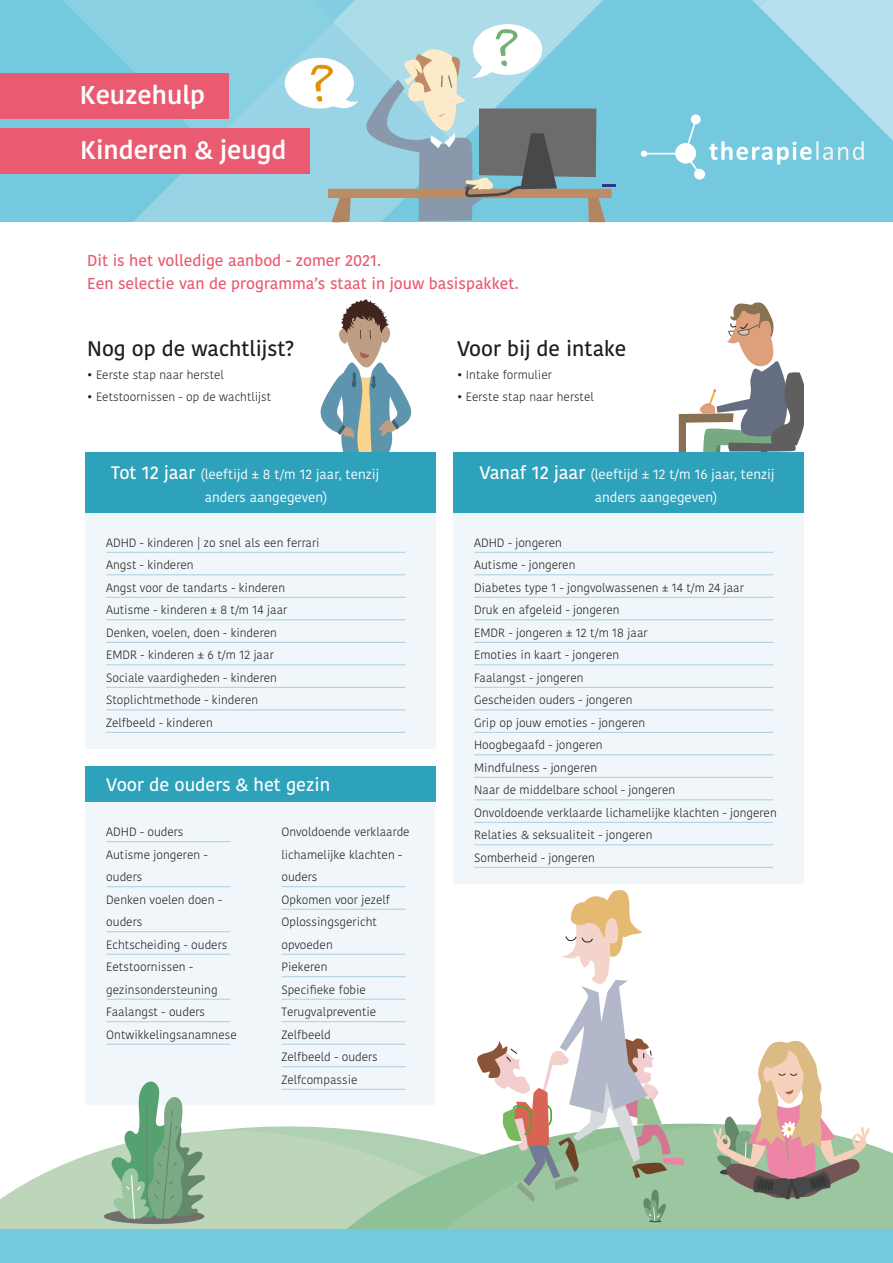
<style>
.page{position:relative;width:893px;height:1263px;background:#fff}
.page>*{position:absolute;margin:0;border:0;box-sizing:border-box;transform-origin:0 0}
.t1{font:600 25.5px/55.2px "Kohinoor Devanagari";color:#fff}
.t2{font:500 21px "Kohinoor Devanagari";color:#1d1d1b}
.t3{font:500 18px "Kohinoor Devanagari";color:#fff}
.t4{font:500 15.75px/22.5px "Kohinoor Devanagari";color:#ea5a70}
.t5{font:13.5px/22.5px "Kohinoor Devanagari";color:#fff}
.t6{font:300 12px/22.5px "Kohinoor Devanagari";color:#1d1d1b}
.s1{font-weight:500;font-size:18px}
</style>
<div class="page">
<svg style="left:320px;top:299px;width:92px;height:153px"></svg>
<div style="left:0;top:0;width:893px;height:222px;background:#75c9df"></div>
<svg style="left:63px;top:0;width:553px;height:222px"></svg>
<div style="left:0;top:73px;width:228px;height:46px;background:#ea5a70"></div>
<div style="left:0;top:128px;width:310px;height:46px;background:#ea5a70"></div>
<svg style="left:679px;top:302px;width:124px;height:150px"></svg>
<svg style="left:641px;top:0;width:252px;height:180px"></svg>
<div style="left:85px;top:766px;width:350px;height:36px;background:#2ea1bb"></div>
<div style="left:85px;top:803px;width:350px;height:86px;background:#f0f6fa"></div>
<hr style="left:106px;top:841px;width:124px;height:1px;background:#accfdd">
<hr style="left:106px;top:886px;width:124px;height:1px;background:#accfdd">
<hr style="left:281px;top:886px;width:124px;height:1px;background:#accfdd">
<div style="left:85px;top:452px;width:350px;height:61px;background:#2ea1bb"></div>
<div style="left:85px;top:513px;width:350px;height:235px;background:#f0f6fa"></div>
<hr style="left:106px;top:552px;width:299px;height:1px;background:#accfdd">
<hr style="left:106px;top:574px;width:299px;height:1px;background:#accfdd">
<hr style="left:106px;top:597px;width:299px;height:1px;background:#accfdd">
<hr style="left:106px;top:619px;width:299px;height:1px;background:#accfdd">
<hr style="left:106px;top:642px;width:299px;height:1px;background:#accfdd">
<hr style="left:106px;top:664px;width:299px;height:1px;background:#accfdd">
<hr style="left:106px;top:687px;width:299px;height:1px;background:#accfdd">
<hr style="left:106px;top:709px;width:299px;height:1px;background:#accfdd">
<hr style="left:106px;top:732px;width:299px;height:1px;background:#accfdd">
<div style="left:453px;top:452px;width:350px;height:61px;background:#2ea1bb"></div>
<div style="left:453px;top:513px;width:350px;height:370px;background:#f0f6fa"></div>
<hr style="left:474px;top:552px;width:299px;height:1px;background:#accfdd">
<hr style="left:474px;top:574px;width:299px;height:1px;background:#accfdd">
<hr style="left:474px;top:597px;width:299px;height:1px;background:#accfdd">
<hr style="left:474px;top:619px;width:299px;height:1px;background:#accfdd">
<hr style="left:474px;top:642px;width:299px;height:1px;background:#accfdd">
<hr style="left:474px;top:664px;width:299px;height:1px;background:#accfdd">
<hr style="left:474px;top:687px;width:299px;height:1px;background:#accfdd">
<hr style="left:474px;top:709px;width:299px;height:1px;background:#accfdd">
<hr style="left:474px;top:732px;width:299px;height:1px;background:#accfdd">
<hr style="left:474px;top:754px;width:299px;height:1px;background:#accfdd">
<hr style="left:474px;top:777px;width:299px;height:1px;background:#accfdd">
<hr style="left:474px;top:799px;width:299px;height:1px;background:#accfdd">
<hr style="left:474px;top:822px;width:299px;height:1px;background:#accfdd">
<hr style="left:474px;top:844px;width:299px;height:1px;background:#accfdd">
<hr style="left:474px;top:867px;width:299px;height:1px;background:#accfdd">
<svg style="left:0;top:1175px;width:337px;height:55px;background:#bed8c3"></svg>
<svg style="left:435px;top:1124px;width:458px;height:106px;background:#9ec8a6"></svg>
<svg style="left:40px;top:889px;width:644px;height:335px"></svg>
<div style="left:0;top:1230px;width:893px;height:33px;background:#75c9de"></div>
<svg style="left:713px;top:1041px;width:157px;height:158px"></svg>
<h1 class="t1" style="left:80px;top:67px;width:208px">Keuzehulp<br>Kinderen &amp; jeugd</h1>
<h3 class="t4" style="left:87px;top:250px;width:433px">Dit is het volledige aanbod - zomer 2021.<br>Een selectie van de programma’s staat in jouw basispakket.</h3>
<h2 class="t2" style="left:87px;top:337px;width:209px">Nog op de wachtlijst?</h2>
<p class="t6" style="left:87px;top:363px;width:138px">• Eerste stap naar herstel</p>
<p class="t6" style="left:87px;top:386px;width:186px">• Eetstoornissen - op de wachtlijst</p>
<p class="t5" style="left:205px;top:463px;width:176px;text-indent:-93px"><span class="s1">Tot 12 jaar</span> ( leeftijd ± 8 t/m 12 jaar, tenzij anders aangegeven)</p>
<p class="t6" style="left:106px;top:531px;width:215px">ADHD - kinderen | zo snel als een ferrari<br>Angst - kinderen<br>Angst voor de tandarts - kinderen<br>Autisme - kinderen ± 8 t/m 14 jaar<br>Denken, voelen, doen - kinderen<br>EMDR - kinderen ± 6 t/m 12 jaar<br>Sociale vaardigheden - kinderen<br>Stoplichtmethode - kinderen<br>Zelfbeeld - kinderen</p>
<h3 class="t3" style="left:106px;top:774px;width:226px">Voor de ouders &amp; het gezin</h3>
<p class="t6" style="left:106px;top:821px;width:132px">ADHD - ouders<br>Autisme jongeren - ouders<br>Denken voelen doen - ouders<br>Echtscheiding - ouders<br>Eetstoornissen - gezinsondersteuning<br>Faalangst - ouders<br>Ontwikkelingsanamnese</p>
<p class="t6" style="left:281px;top:821px;width:130px">Onvoldoende verklaarde lichamelijke klachten - ouders<br>Opkomen voor jezelf<br>Oplossingsgericht opvoeden<br>Piekeren<br>Specifieke fobie<br>Terugvalpreventie<br>Zelfbeeld<br>Zelfbeeld - ouders<br>Zelfcompassie</p>
<h2 class="t2" style="left:457px;top:337px;width:171px">Voor bij de intake</h2>
<p class="t6" style="left:457px;top:363px;width:96px">• Intake formulier</p>
<p class="t6" style="left:457px;top:386px;width:138px">• Eerste stap naar herstel</p>
<p class="t5" style="left:595px;top:463px;width:181px;text-indent:-115px"><span class="s1">Vanaf 12 jaar</span> ( leeftijd ± 12 t/m 16 jaar, tenzij anders aangegeven)</p>
<p class="t6" style="left:474px;top:531px;width:304px">ADHD - jongeren<br>Autisme - jongeren<br>Diabetes type 1 - jongvolwassenen ± 14 t/m 24 jaar<br>Druk en afgeleid - jongeren<br>EMDR - jongeren ± 12 t/m 18 jaar<br>Emoties in kaart - jongeren<br>Faalangst - jongeren<br>Gescheiden ouders - jongeren<br>Grip op jouw emoties - jongeren<br>Hoogbegaafd - jongeren<br>Mindfulness - jongeren<br>Naar de middelbare school - jongeren<br>Onvoldoende verklaarde lichamelijke klachten - jongeren<br>Relaties &amp; seksualiteit - jongeren<br>Somberheid - jongeren</p>
</div>
